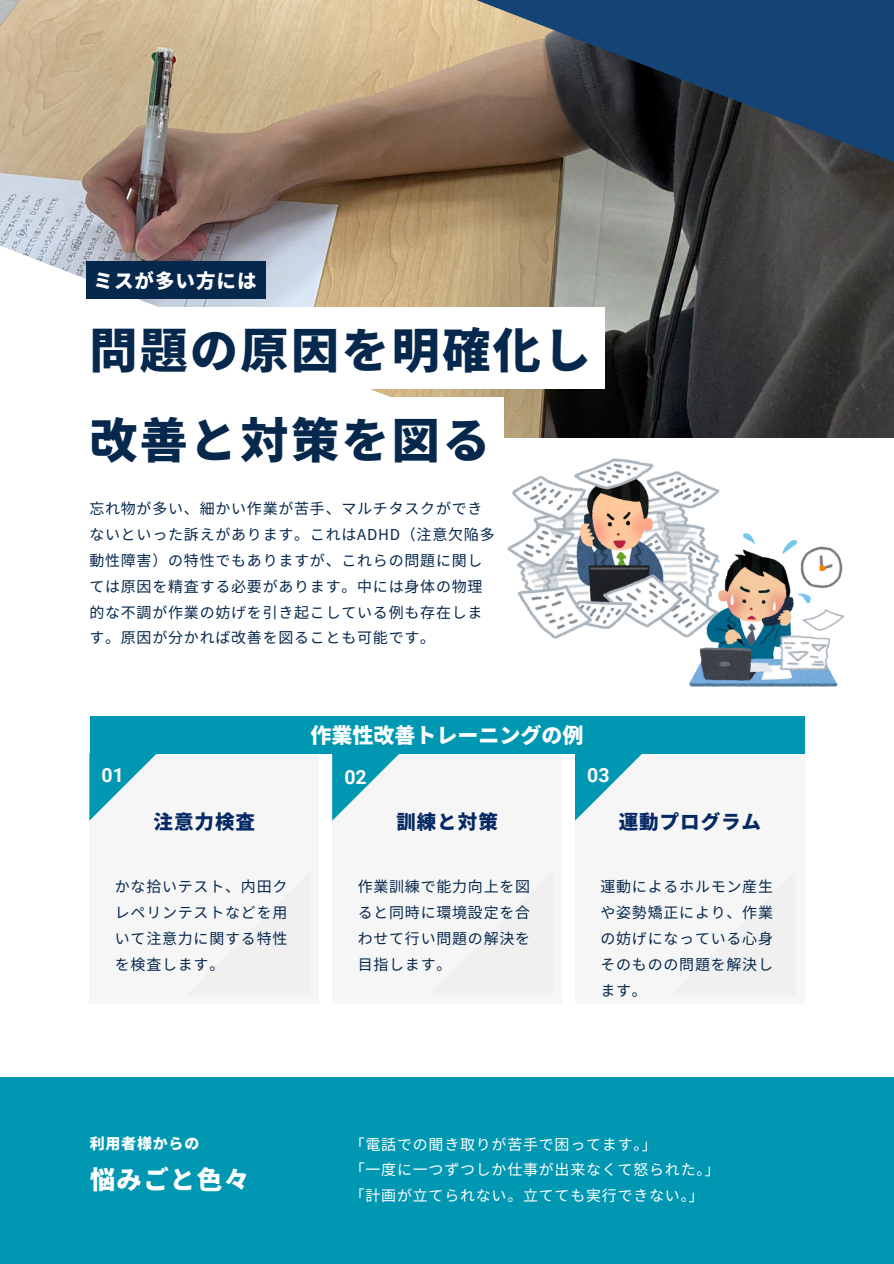
<style>
.page{position:relative;width:894px;height:1264px;background:#fff}
.page>*{position:absolute;margin:0;border:0;box-sizing:border-box;transform-origin:0 0}
.t1{font:900 48px "Noto Sans JP";letter-spacing:.05em;color:#06284d}
.t2{font:900 25.5px "Noto Sans JP";letter-spacing:.05em;color:#fff}
.t3{font:900 21px "Noto Sans JP";color:#fff}
.t4{font:900 19.5px "Noto Sans JP";letter-spacing:.05em;color:#042964}
.t5{font:900 19.5px "Noto Sans JP";letter-spacing:.05em;color:#fff}
.t6{font:700 19.5px "Roboto";color:#fff}
.t7{font:15px/25.8px "Noto Sans JP";letter-spacing:.05em;color:#06284d}
.t8{font:15px "Noto Sans JP";letter-spacing:.05em;color:#fff}
.t9{font:900 15px "Noto Sans JP";letter-spacing:.05em;color:#fff}
</style>
<div class="page">
<img style="left:0;top:0;width:893px;height:438px">
<div style="left:0;top:1077px;width:893px;height:186px;background:#0097b2"></div>
<svg style="left:0;top:227px;width:547px;height:211px"></svg>
<svg style="left:253px;top:0;width:640px;height:259px;background:#686662"></svg>
<div style="left:332px;top:753px;width:230px;height:250px;background:#f6f6f6"></div>
<div style="left:574px;top:753px;width:230px;height:250px;background:#f6f6f6"></div>
<div style="left:89px;top:753px;width:230px;height:250px;background:#f6f6f6"></div>
<svg style="left:89px;top:753px;width:68px;height:67px"></svg>
<svg style="left:332px;top:753px;width:67px;height:67px"></svg>
<svg style="left:575px;top:753px;width:67px;height:67px"></svg>
<div style="left:90px;top:716px;width:714px;height:37px;background:#0097b2"></div>
<img style="left:689px;top:533px;width:154px;height:153px">
<img style="left:507px;top:458px;width:212px;height:180px">
<div style="left:79px;top:398px;width:424px;height:81px;background:#fff"></div>
<div style="left:79px;top:308px;width:525px;height:81px;background:#fff"></div>
<div style="left:86px;top:262px;width:179px;height:37px;background:#06284d"></div>
<p class="t5" style="left:94px;top:265px;width:164px">ミスが多い方には</p>
<p class="t1" style="left:89px;top:312px;width:503px">問題の原因を明確化し</p>
<h3 class="t1" style="left:89px;top:402px;width:402px">改善と対策を図る</h3>
<p class="t7" style="left:89px;top:495px;width:406px">忘れ物が多い、細かい作業が苦手、マルチタスクができないといった訴えがあります。これはADHD（注意欠陥多動性障害）の特性でもありますが、これらの問題に関しては原因を精査する必要があります。中には身体の物理的な不調が作業の妨げを引き起こしている例も存在します。原因が分かれば改善を図ることも可能です。</p>
<h1 class="t3" style="left:310px;top:718px;width:274px">作業性改善トレーニングの例</h1>
<h3 class="t6" style="left:101px;top:764px;width:24px">01</h3>
<p class="t6" style="left:344px;top:765px;width:24px">02</p>
<p class="t6" style="left:587px;top:764px;width:24px">03</p>
<h3 class="t4" style="left:153px;top:806px;width:103px">注意力検査</h3>
<h1 class="t4" style="left:396px;top:806px;width:103px">訓練と対策</h1>
<h4 class="t4" style="left:618px;top:806px;width:144px">運動プログラム</h4>
<h3 class="t7" style="left:115px;top:873px;width:174px">かな拾いテスト、内田クレペリンテストなどを用いて注意力に関する特性を検査します。</h3>
<p class="t7" style="left:357px;top:873px;width:174px;text-align:justify">作業訓練で能力向上を図ると同時に環境設定を合わせて行い問題の解決を目指します。</p>
<p class="t7" style="left:600px;top:873px;width:174px;text-align:justify">運動によるホルモン産生や姿勢矯正により、作業の妨げになっている心身そのものの問題を解決します。</p>
<p class="t9" style="left:90px;top:1131px;width:111px">利用者様からの</p>
<p class="t2" style="left:90px;top:1159px;width:161px">悩みごと色々</p>
<p class="t8" style="left:350px;top:1132px;width:308px">「電話での聞き取りが苦手で困ってます。」</p>
<h3 class="t8" style="left:350px;top:1157px;width:371px">「一度に一つずつしか仕事が出来なくて怒られた。」</h3>
<p class="t8" style="left:350px;top:1183px;width:355px">「計画が立てられない。立てても実行できない。」</p>
</div>
